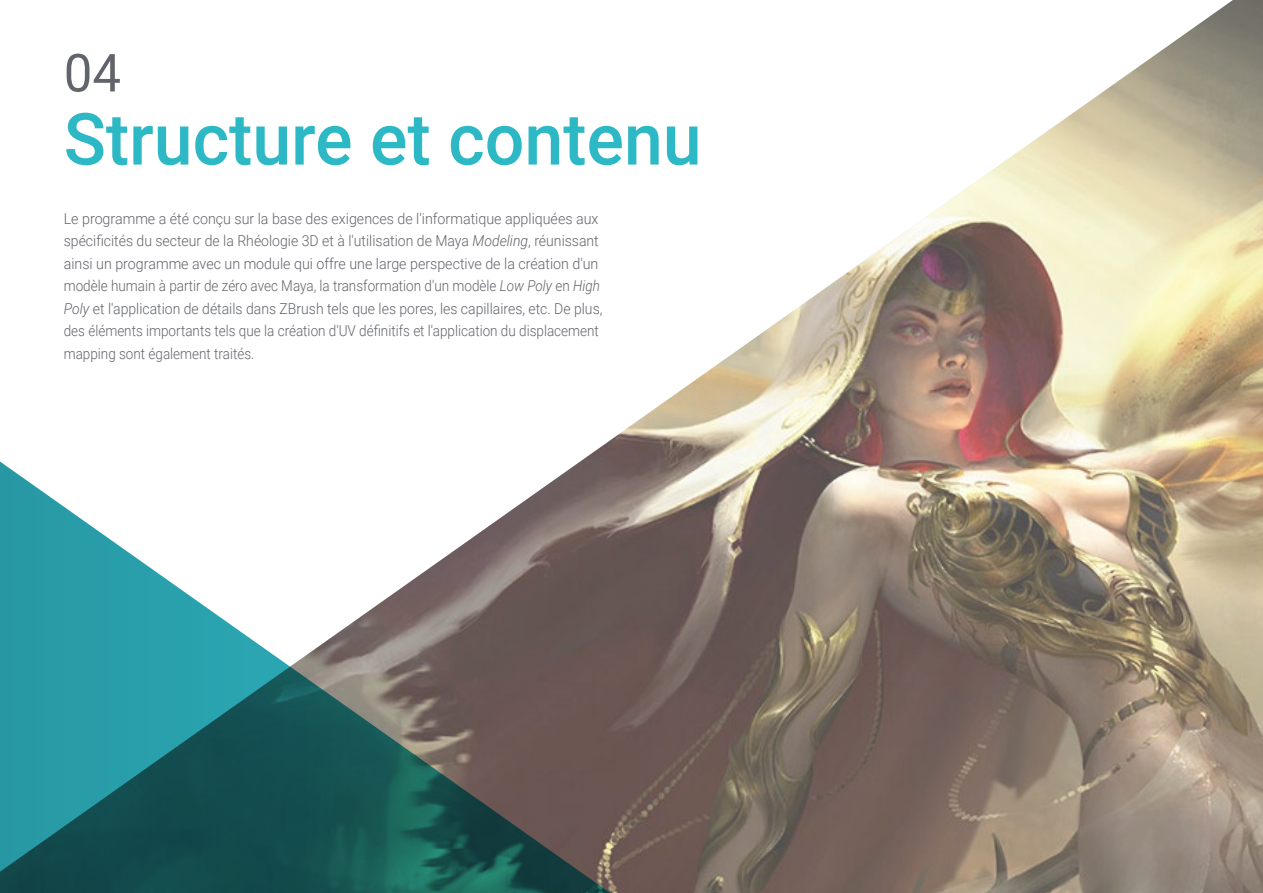
<style>
.page{position:relative;width:1263px;height:893px;background:#fff}
.page>*{position:absolute;margin:0;border:0;box-sizing:border-box;transform-origin:0 0}
.t1{font:500 72px "Roboto";color:#2db8c5}
.t2{font:52.5px "Roboto";color:#61646a}
.t3{font:300 15px/22.5px "Roboto";color:#61646a;scale:.95 1}
.s1{font-style:italic}
</style>
<div class="page">
<img style="left:602px;top:0;width:661px;height:893px">
<svg style="left:0;top:446px;width:640px;height:447px"></svg>
<h2 class="t2" style="left:64px;top:36px;width:59px">04</h2>
<h1 class="t1" style="left:64px;top:89px;width:639px">Structure et contenu</h1>
<p class="t3" style="left:64px;top:207px;width:568px">Le programme a été conçu sur la base des exigences de l'informatique appliquées aux spécificités du secteur de la Rhéologie 3D et à l'utilisation de Maya <span class="s1">Modeling</span>, réunissant ainsi un programme avec un module qui offre une large perspective de la création d'un modèle humain à partir de zéro avec Maya, la transformation d'un modèle <span class="s1">Low Poly</span> en <span class="s1">High Poly</span> et l'application de détails dans ZBrush tels que les pores, les capillaires, etc. De plus, des éléments importants tels que la création d'UV définitifs et l'application du displacement mapping sont également traités.</p>
</div>
